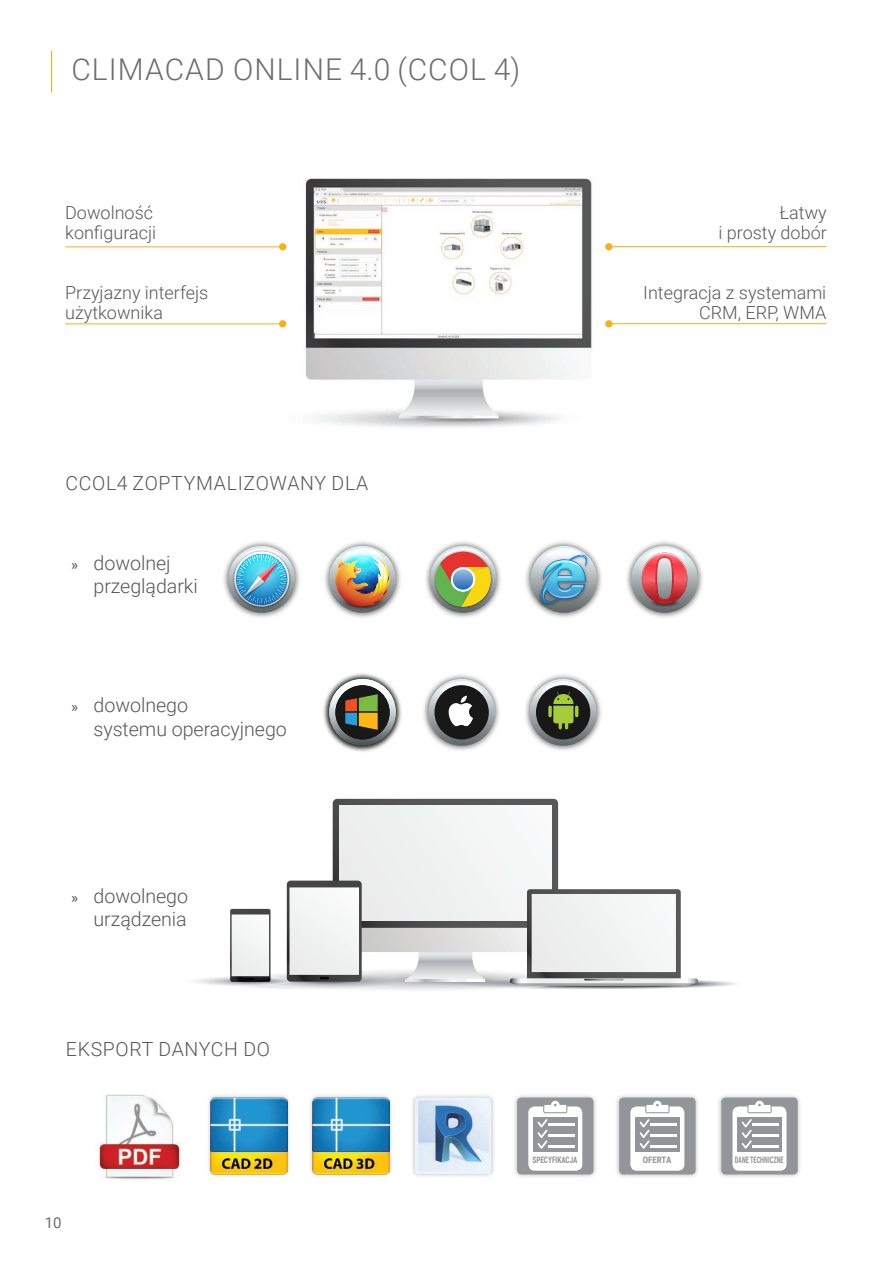
<style>
.page{position:relative;width:893px;height:1263px;background:#fff}
.page>*{position:absolute;margin:0;border:0;box-sizing:border-box;transform-origin:0 0}
.naglowek1{font:300 30px "Roboto";letter-spacing:.035em;color:#6c6d70}
.t1{font:300 19.65px/23.5px "Roboto";letter-spacing:-.005em;color:#57585a}
.naglowek_tekstu{font:300 19.5px "Roboto";letter-spacing:.035em;color:#57585a}
.t2{font:300 18px/19.5px "Roboto";color:#57585a;text-align:right}
.t3{font:15px "Roboto";color:#6c6d70}
.t4{font:700 9px "Roboto Condensed";color:#939598;scale:.7 1}
.t5{font:700 9px "Roboto Condensed";color:#939598;scale:.8 1}
.t6{font:700 9px "Roboto Condensed";color:#939598}
.s1{font-weight:400;font-size:15px}
</style>
<div class="page">
<hr style="left:51px;top:51px;width:1px;height:41px;background:#faaf18">
<img style="left:305px;top:178px;width:307px;height:250px">
<hr style="left:65px;top:246px;width:217px;height:1px;background:#faaf18">
<div style="left:279px;top:243px;width:7px;height:7px;background:#faaf18;border-radius:50%"></div>
<hr style="left:65px;top:323px;width:217px;height:1px;background:#faaf18">
<div style="left:279px;top:320px;width:7px;height:7px;background:#faaf18;border-radius:50%"></div>
<hr style="left:610px;top:323px;width:216px;height:1px;background:#faaf18">
<div style="left:605px;top:320px;width:7px;height:7px;background:#faaf18;border-radius:50%"></div>
<hr style="left:610px;top:246px;width:216px;height:1px;background:#faaf18">
<div style="left:605px;top:243px;width:7px;height:7px;background:#faaf18;border-radius:50%"></div>
<img style="left:98px;top:1094px;width:84px;height:86px">
<div style="left:206px;top:1093px;width:85px;height:85px;background:#231f20;opacity:.3"></div>
<img style="left:211px;top:1097px;width:76px;height:77px">
<div style="left:308px;top:1093px;width:85px;height:85px;background:#231f20;opacity:.3"></div>
<img style="left:313px;top:1097px;width:76px;height:77px">
<div style="left:410px;top:1093px;width:86px;height:86px;background:#231f20;opacity:.3"></div>
<img style="left:415px;top:1097px;width:76px;height:77px">
<div style="left:512px;top:1093px;width:86px;height:86px;background:#231f20;opacity:.3"></div>
<div style="left:517px;top:1097px;width:76px;height:77px;background:#939598;border-radius:4px"></div>
<div style="left:551px;top:1101px;width:9px;height:8px;background:#fff;border-radius:50%"></div>
<svg style="left:528px;top:1104px;width:54px;height:67px"></svg>
<div style="left:614px;top:1093px;width:86px;height:86px;background:#231f20;opacity:.3"></div>
<div style="left:619px;top:1097px;width:77px;height:77px;background:#939598;border-radius:4px"></div>
<svg style="left:653px;top:1101px;width:9px;height:8px"></svg>
<svg style="left:630px;top:1104px;width:54px;height:67px"></svg>
<div style="left:717px;top:1093px;width:85px;height:86px;background:#231f20;opacity:.3"></div>
<div style="left:721px;top:1097px;width:77px;height:77px;background:#939598;border-radius:4px"></div>
<svg style="left:755px;top:1101px;width:9px;height:8px"></svg>
<svg style="left:732px;top:1104px;width:54px;height:67px"></svg>
<img style="left:223px;top:541px;width:77px;height:77px">
<svg style="left:228px;top:546px;width:67px;height:67px"></svg>
<img style="left:235px;top:548px;width:50px;height:48px">
<img style="left:324px;top:541px;width:77px;height:77px">
<svg style="left:329px;top:546px;width:67px;height:67px"></svg>
<img style="left:335px;top:548px;width:57px;height:63px">
<img style="left:425px;top:541px;width:76px;height:77px">
<svg style="left:430px;top:546px;width:67px;height:67px"></svg>
<svg style="left:431px;top:548px;width:64px;height:59px;background:#b8a87a"></svg>
<img style="left:626px;top:541px;width:77px;height:77px">
<svg style="left:631px;top:546px;width:67px;height:67px"></svg>
<svg style="left:638px;top:548px;width:50px;height:59px;background:#c78589"></svg>
<img style="left:525px;top:541px;width:77px;height:77px">
<svg style="left:530px;top:546px;width:67px;height:67px"></svg>
<svg style="left:537px;top:548px;width:52px;height:56px;background:#85b4c9"></svg>
<img style="left:323px;top:673px;width:79px;height:79px">
<svg style="left:329px;top:679px;width:67px;height:67px"></svg>
<div style="left:335px;top:685px;width:55px;height:54px;background:#181818;border-radius:50%"></div>
<svg style="left:336px;top:681px;width:50px;height:49px"></svg>
<img style="left:423px;top:674px;width:77px;height:77px">
<svg style="left:428px;top:679px;width:67px;height:67px"></svg>
<div style="left:434px;top:685px;width:55px;height:54px;background:#181818;border-radius:50%"></div>
<img style="left:525px;top:674px;width:77px;height:77px">
<svg style="left:530px;top:679px;width:67px;height:67px"></svg>
<div style="left:536px;top:685px;width:54px;height:54px;background:#181818;border-radius:50%"></div>
<svg style="left:536px;top:681px;width:50px;height:48px"></svg>
<svg style="left:435px;top:681px;width:50px;height:45px"></svg>
<svg style="left:195px;top:799px;width:542px;height:191px"></svg>
<p class="naglowek1" style="left:71px;top:48px;width:450px">CLIMACAD ONLINE 4.0 (CCOL 4)</p>
<p class="t2" style="left:65px;top:202px;width:93px;text-align:left">Dowolność konfiguracji</p>
<p class="t2" style="left:718px;top:202px;width:110px">Łatwy<br>i prosty dobór</p>
<p class="t2" style="left:65px;top:282px;width:145px;text-align:left">Przyjazny interfejs użytkownika</p>
<p class="naglowek_tekstu" style="left:66px;top:470px;width:304px">CCOL4 ZOPTYMALIZOWANY DLA</p>
<p class="t1" style="left:94px;top:550px;width:106px;text-indent:-22px"><span class="s1">»</span> dowolnej przeglądarki</p>
<p class="t1" style="left:94px;top:692px;width:195px;text-indent:-22px"><span class="s1">»</span> dowolnego<br>systemu operacyjnego</p>
<p class="t1" style="left:71px;top:883px;width:118px;text-align:right"><span class="s1">»</span> dowolnego urządzenia</p>
<p class="naglowek_tekstu" style="left:66px;top:1035px;width:206px">EKSPORT DANYCH DO</p>
<p class="t3" style="left:45px;top:1212px;width:18px">10</p>
<p class="t2" style="left:643px;top:282px;width:185px">Integracja z systemami<br>CRM, ERP, WMA</p>
<p class="t5" style="left:532px;top:1153px;width:58px">SPECYFIKACJA</p>
<p class="t6" style="left:643px;top:1153px;width:30px">OFERTA</p>
<p class="t4" style="left:735px;top:1153px;width:71px">DANE TECHNICZNE</p>
</div>
